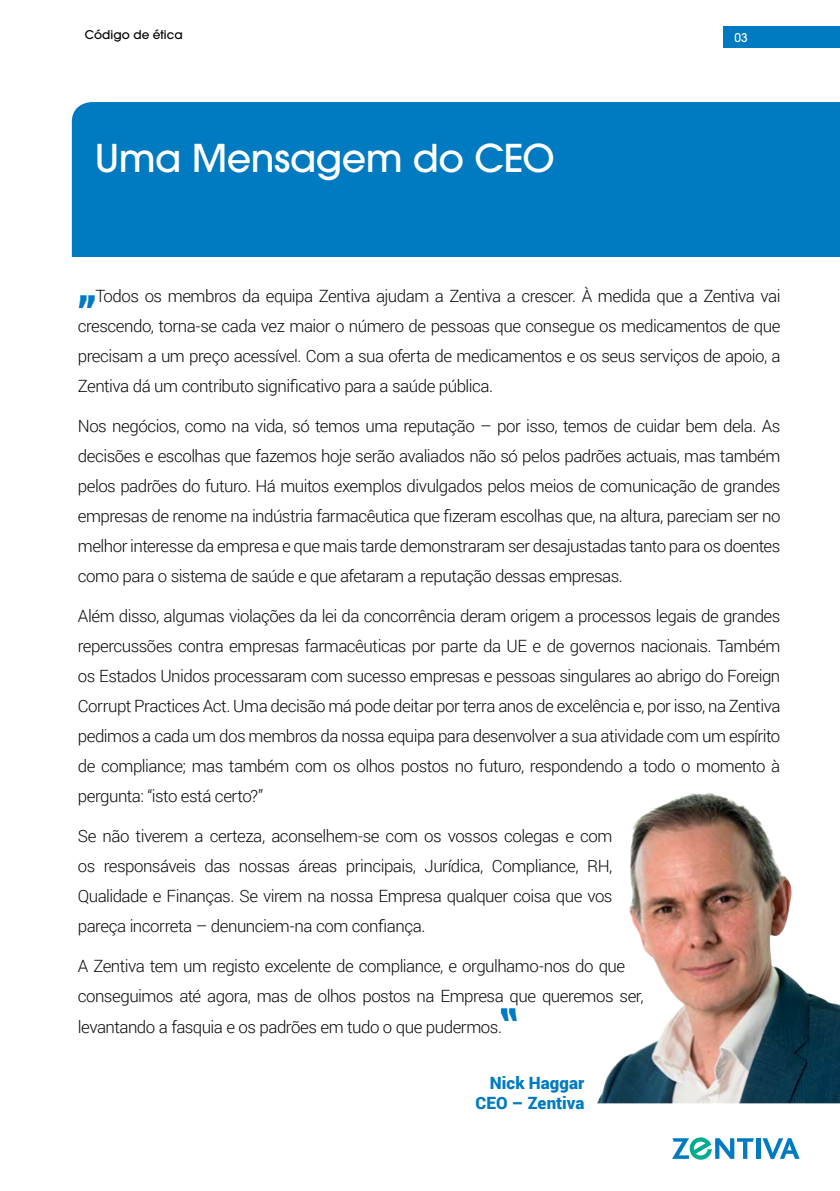
<style>
.page{position:relative;width:840px;height:1191px;background:#fff}
.page>*{position:absolute;margin:0;border:0;box-sizing:border-box;transform-origin:0 0}
.t1{font:900 48px "Roboto";color:#007bc1}
.t2{font:500 38px "ITC Avant Garde Pro";letter-spacing:-.015em;color:#fff}
.t3{font:300 17px/30px "Roboto";letter-spacing:-.03em;color:#0a0a0b;text-align:justify}
.t4{font:900 17px/20.2px "Roboto";color:#007bc1;text-align:right}
.t5{font:500 12px "ITC Avant Garde Pro";letter-spacing:.005em;color:#000}
.t6{font:500 12px "ITC Avant Garde Pro";color:#fff}
</style>
<div class="page">
<svg style="left:756px;top:1138px;width:3px;height:20px"></svg>
<svg style="left:762px;top:1138px;width:37px;height:21px"></svg>
<svg style="left:672px;top:1137px;width:81px;height:23px"></svg>
<div style="left:72px;top:102px;width:767px;height:155px;background:#007bc1"></div>
<img style="left:597px;top:793px;width:242px;height:310px">
<div style="left:722px;top:26px;width:117px;height:22px;background:#007bc1"></div>
<p class="t5" style="left:85px;top:27px;width:99px">Código de ética</p>
<p class="t6" style="left:734px;top:30px;width:15px">03</p>
<h2 class="t2" style="left:95px;top:134px;width:461px">Uma Mensagem do CEO</h2>
<p class="t3" style="left:78px;top:280px;width:704px;text-indent:18px">Todos os membros da equipa Zentiva ajudam a Zentiva a crescer. À medida que a Zentiva vai crescendo, torna-se cada vez maior o número de pessoas que consegue os medicamentos de que precisam a um preço acessível. Com a sua oferta de medicamentos e os seus serviços de apoio, a Zentiva dá um contributo significativo para a saúde pública.</p>
<p class="t3" style="left:78px;top:410px;width:704px">Nos negócios, como na vida, só temos uma reputação – por isso, temos de cuidar bem dela. As decisões e escolhas que fazemos hoje serão avaliados não só pelos padrões actuais, mas também pelos padrões do futuro. Há muitos exemplos divulgados pelos meios de comunicação de grandes empresas de renome na indústria farmacêutica que fizeram escolhas que, na altura, pareciam ser no melhor interesse da empresa e que mais tarde demonstraram ser desajustadas tanto para os doentes como para o sistema de saúde e que afetaram a reputação dessas empresas.</p>
<p class="t3" style="left:78px;top:600px;width:703px">Além disso, algumas violações da lei da concorrência deram origem a processos legais de grandes repercussões contra empresas farmacêuticas por parte da UE e de governos nacionais. Também os Estados Unidos processaram com sucesso empresas e pessoas singulares ao abrigo do Foreign Corrupt Practices Act. Uma decisão má pode deitar por terra anos de excelência e, por isso, na Zentiva pedimos a cada um dos membros da nossa equipa para desenvolver a sua atividade com um espírito de compliance; mas também com os olhos postos no futuro, respondendo a todo o momento à pergunta: “isto está certo?”</p>
<p class="t3" style="left:78px;top:820px;width:536px">Se não tiverem a certeza, aconselhem-se com os vossos colegas e com os responsáveis das nossas áreas principais, Jurídica, Compliance, RH, Qualidade e Finanças. Se virem na nossa Empresa qualquer coisa que vos pareça incorreta – denunciem-na com confiança.</p>
<p class="t3" style="left:78px;top:951px;width:567px;text-align:left">A Zentiva tem um registo excelente de compliance, e orgulhamo-nos do que conseguimos até agora, mas de olhos postos na Empresa que queremos ser, levantando a fasquia e os padrões em tudo o que pudermos.</p>
<h1 class="t1" style="left:78px;top:281px;width:19px">”</h1>
<p class="t4" style="left:475px;top:1072px;width:110px">Nick Haggar<br>CEO – Zentiva</p>
</div>
